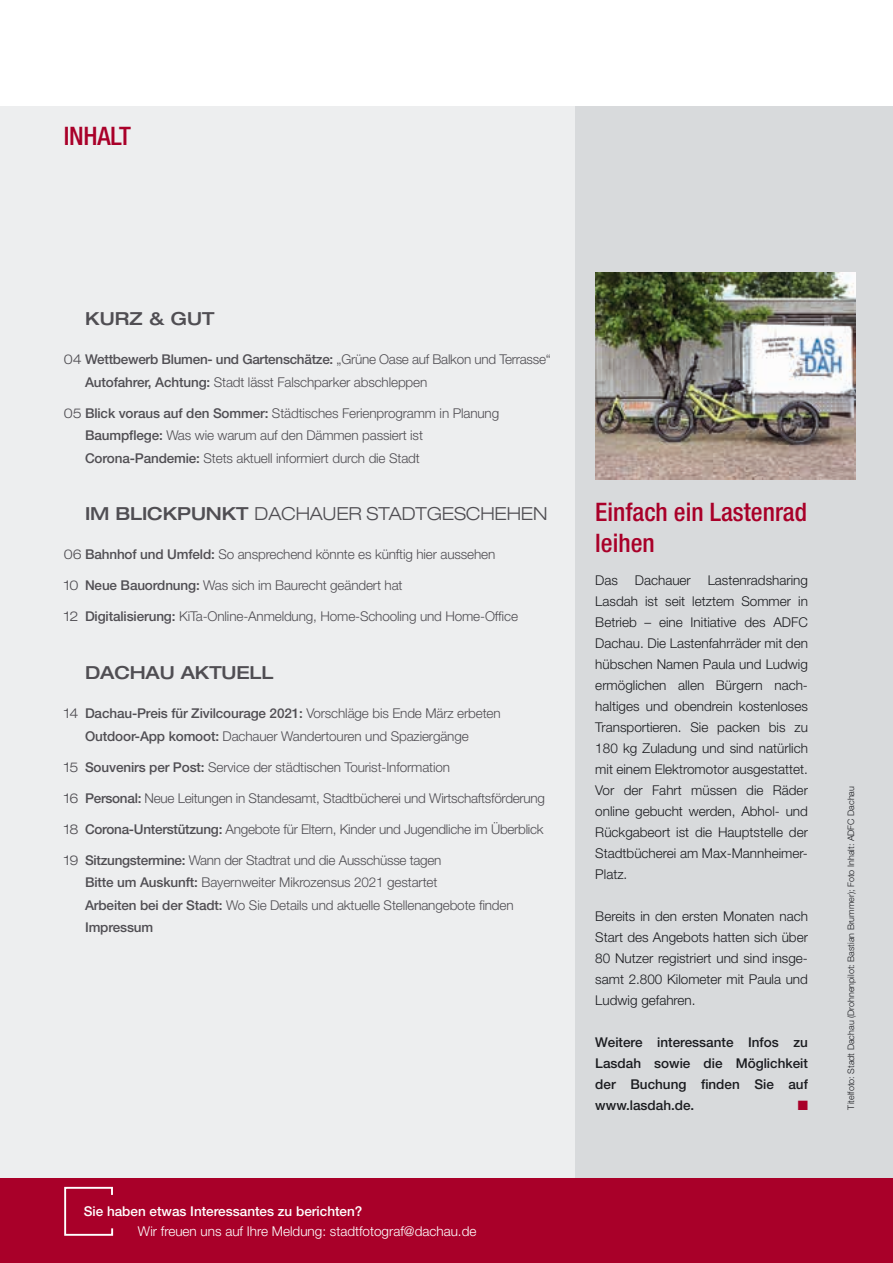
<style>
.page{position:relative;width:893px;height:1263px;background:#fff}
.page>*{position:absolute;margin:0;border:0;box-sizing:border-box;transform-origin:0 0}
.t1{font:500 condensed 25.5px/31.5px "Helvetica Neue";color:#a90029}
.t2{font:300 expanded 18px "Helvetica Neue";letter-spacing:-.01em;color:#504e53}
.t3{font:500 expanded 18px "Helvetica Neue";letter-spacing:-.01em;color:#504e53}
.t4{font:300 13.5px/22.5px "Helvetica Neue";letter-spacing:-.01em;color:#504e53}
.t5{font:300 13.5px/21px "Helvetica Neue";color:#1b1c20;text-align:justify}
.t6{font:500 13.5px/21px "Helvetica Neue";color:#1b1c20;text-align:justify}
.t7{font:300 13.5px "Helvetica Neue";color:#fff}
.t8{font:500 13.5px "Helvetica Neue";color:#fff}
.t9{font:13.5px "Zapf Dingbats ITC";color:#a90029}
.t10{font:300 9px "Helvetica Neue";color:#1b1c20}
.s1{font-stretch:expanded}
.s2{font-weight:500}
</style>
<div class="page">
<div style="left:574px;top:106px;width:319px;height:1157px;background:#d8dadc"></div>
<div style="left:0;top:106px;width:574px;height:1157px;background:#edeeef"></div>
<img style="left:596px;top:272px;width:260px;height:208px">
<div style="left:0;top:1178px;width:893px;height:85px;background:#a90029"></div>
<svg style="left:64px;top:1186px;width:50px;height:50px"></svg>
<h1 class="t1" style="left:64px;top:120px;width:69px">INHALT</h1>
<h2 class="t3" style="left:85px;top:307px;width:131px">KURZ &amp; GUT</h2>
<p class="t4" style="left:85px;top:348px;width:467px;text-indent:-21px"><span class="s1">04</span> <span class="s2">Wettbewerb Blumen- und Gartenschätze:</span> „Grüne Oase auf Balkon und Terrasse“<br><span class="s2">Autofahrer, Achtung:</span> Stadt lässt Falschparker abschleppen</p>
<p class="t4" style="left:85px;top:401px;width:416px;text-indent:-21px"><span class="s1">05</span> <span class="s2">Blick voraus auf den Sommer:</span> Städtisches Ferienprogramm in Planung<br><span class="s2">Baumpflege:</span> Was wie warum auf den Dämmen passiert ist<br><span class="s2">Corona-Pandemie:</span> Stets aktuell informiert durch die Stadt</p>
<h2 class="t2" style="left:85px;top:503px;width:464px"><span class="s2">IM BLICKPUNKT</span> DACHAUER STADTGESCHEHEN</h2>
<p class="t4" style="left:64px;top:543px;width:433px"><span class="s1">06</span> <span class="s2">Bahnhof und Umfeld:</span> So ansprechend könnte es künftig hier aussehen</p>
<p class="t4" style="left:64px;top:574px;width:340px"><span class="s1">10</span> <span class="s2">Neue Bauordnung:</span> Was sich im Baurecht geändert hat</p>
<p class="t4" style="left:64px;top:605px;width:456px"><span class="s1">12</span> <span class="s2">Digitalisierung:</span> KiTa-Online-Anmeldung, Home-Schooling und Home-Office</p>
<h2 class="t3" style="left:85px;top:661px;width:190px">DACHAU AKTUELL</h2>
<p class="t4" style="left:85px;top:702px;width:417px;text-indent:-21px"><span class="s1">14</span> <span class="s2">Dachau-Preis für Zivilcourage 2021:</span> Vorschläge bis Ende März erbeten<br><span class="s2">Outdoor-App komoot:</span> Dachauer Wandertouren und Spaziergänge</p>
<p class="t4" style="left:64px;top:755px;width:388px"><span class="s1">15</span> <span class="s2">Souvenirs per Post:</span> Service der städtischen Tourist-Information</p>
<p class="t4" style="left:64px;top:786px;width:483px"><span class="s1">16</span> <span class="s2">Personal:</span> Neue Leitungen in Standesamt, Stadtbücherei und Wirtschaftsförderung</p>
<p class="t4" style="left:64px;top:817px;width:481px"><span class="s1">18</span> <span class="s2">Corona-Unterstützung:</span> Angebote für Eltern, Kinder und Jugendliche im Überblick</p>
<p class="t4" style="left:85px;top:848px;width:430px;text-indent:-21px"><span class="s1">19</span> <span class="s2">Sitzungstermine:</span> Wann der Stadtrat und die Ausschüsse tagen<br><span class="s2">Bitte um Auskunft:</span> Bayernweiter Mikrozensus 2021 gestartet<br><span class="s2">Arbeiten bei der Stadt:</span> Wo Sie Details und aktuelle Stellenangebote finden <span class="s2">Impressum</span></p>
<p class="t8" style="left:84px;top:1203px;width:280px">Sie haben etwas Interessantes zu berichten?</p>
<p class="t7" style="left:138px;top:1223px;width:340px">Wir freuen uns auf Ihre Meldung: stadtfotograf@dachau.de</p>
<h1 class="t1" style="left:595px;top:495px;width:213px">Einfach ein Lastenrad leihen</h1>
<p class="t5" style="left:595px;top:569px;width:214px">Das Dachauer Lastenradsharing Lasdah ist seit letztem Sommer in Betrieb – eine Initiative des ADFC Dachau. Die Lastenfahrräder mit den hübschen Namen Paula und Ludwig ermöglichen allen Bürgern nach&shy;haltiges und obendrein kostenloses Transportieren. Sie packen bis zu 180 kg Zuladung und sind natürlich mit einem Elektromotor ausgestattet.<br>Vor der Fahrt müssen die Räder online gebucht werden, Abhol- und Rückgabeort ist die Hauptstelle der Stadtbücherei am Max-Mannheimer-Platz.</p>
<p class="t5" style="left:595px;top:905px;width:214px">Bereits in den ersten Monaten nach Start des Angebots hatten sich über 80 Nutzer registriert und sind insge&shy;samt 2.800 Kilometer mit Paula und Ludwig gefahren.</p>
<p class="t6" style="left:595px;top:1031px;width:214px">Weitere interessante Infos zu Lasdah sowie die Möglichkeit der Buchung finden Sie auf www.lasdah.de.</p>
<p class="t9" style="left:798px;top:1099px;width:12px">■</p>
<p class="t10" style="left:845px;top:1110px;width:325px;rotate:-90deg">Titelfoto: Stadt Dachau (Drohnenpilot: Bastian Brummer); Foto Inhalt: ADFC Dachau</p>
</div>
